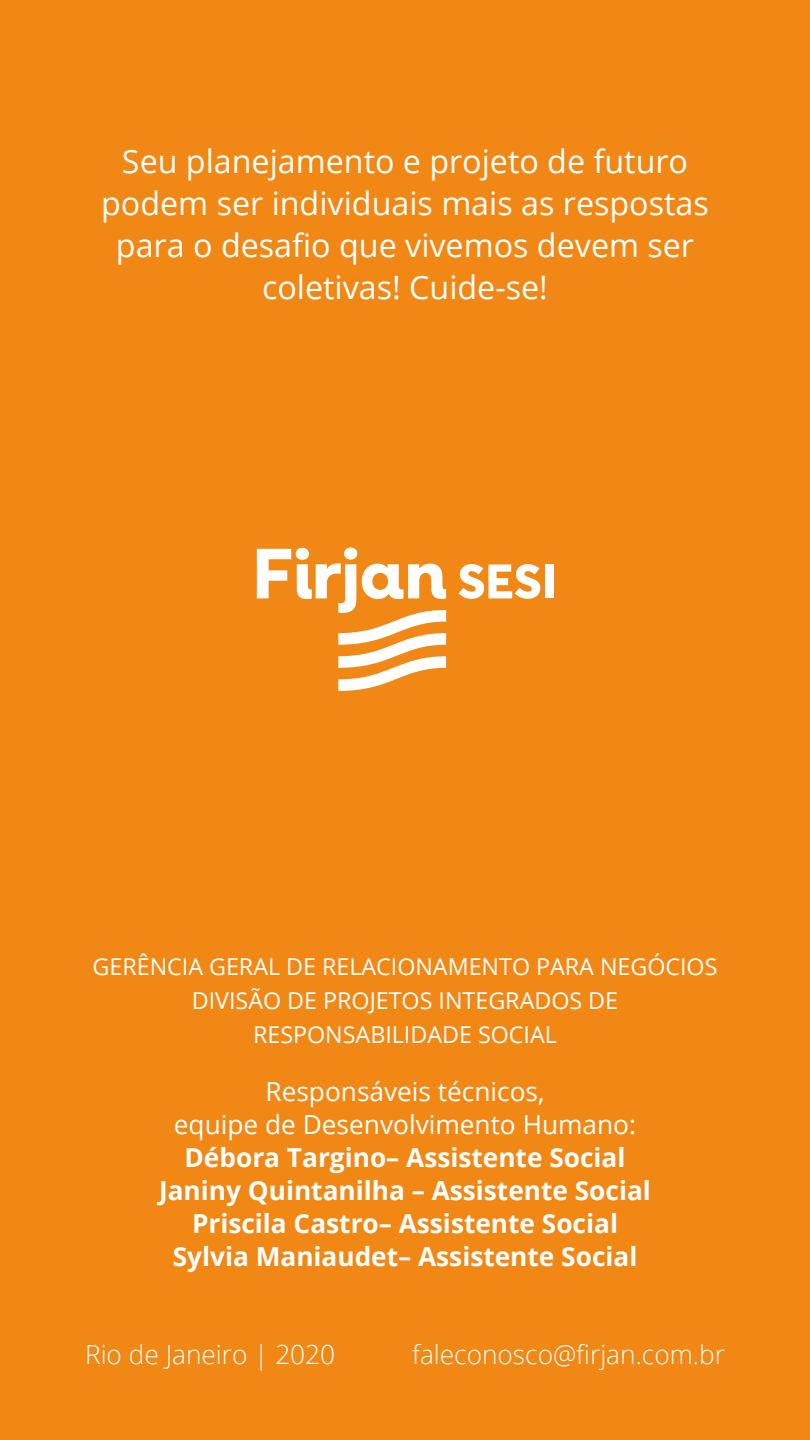
<style>
.page{position:relative;width:810px;height:1440px;background:#f18815}
.page>*{position:absolute;margin:0;border:0;box-sizing:border-box;transform-origin:0 0}
.t1{font:32.25px/42px "Open Sans";color:#fff;text-align:center}
.t2{font:700 26.25px/33px "Open Sans";color:#fff;text-align:center}
.t3{font:26.25px/33px "Open Sans";color:#fff;text-align:center}
.t4{font:300 26.25px "Open Sans";color:#fff}
.t5{font:23.25px "Open Sans";color:#fff}
</style>
<div class="page">
<svg style="left:459px;top:564px;width:81px;height:35px"></svg>
<div style="left:545px;top:565px;width:8px;height:33px;background:#fff"></div>
<svg style="left:257px;top:548px;width:189px;height:143px"></svg>
<p class="t1" style="left:101px;top:139px;width:609px">Seu planejamento e projeto de futuro podem ser individuais mais as respostas para o desafio que vivemos devem ser coletivas! Cuide-se!</p>
<p class="t5" style="left:93px;top:951px;width:341px">GERÊNCIA GERAL DE RELACIONAM</p>
<p class="t5" style="left:469px;top:951px;width:248px">ENTO PARA N EGÓCI OS</p>
<p class="t5" style="left:192px;top:985px;width:428px">DIVISÃO DE PROJETOS INTEGRADOS DE</p>
<p class="t5" style="left:253px;top:1018px;width:305px">RESPONSABI LI DADE SOCIAL</p>
<p class="t3" style="left:174px;top:1074px;width:464px">Responsáveis técnicos,<br>equipe de Desenvolvimento Humano:</p>
<p class="t2" style="left:159px;top:1140px;width:493px">Débora Targino– Assistente Social Janiny Quintanilha – Assistente Social Priscila Castro– Assistente Social Sylvia M aniaudet– Assistente Social</p>
<p class="t4" style="left:85px;top:1337px;width:252px">Rio de Janeiro | 2020</p>
<p class="t4" style="left:412px;top:1337px;width:314px">faleconosco@firjan.com.br</p>
</div>
